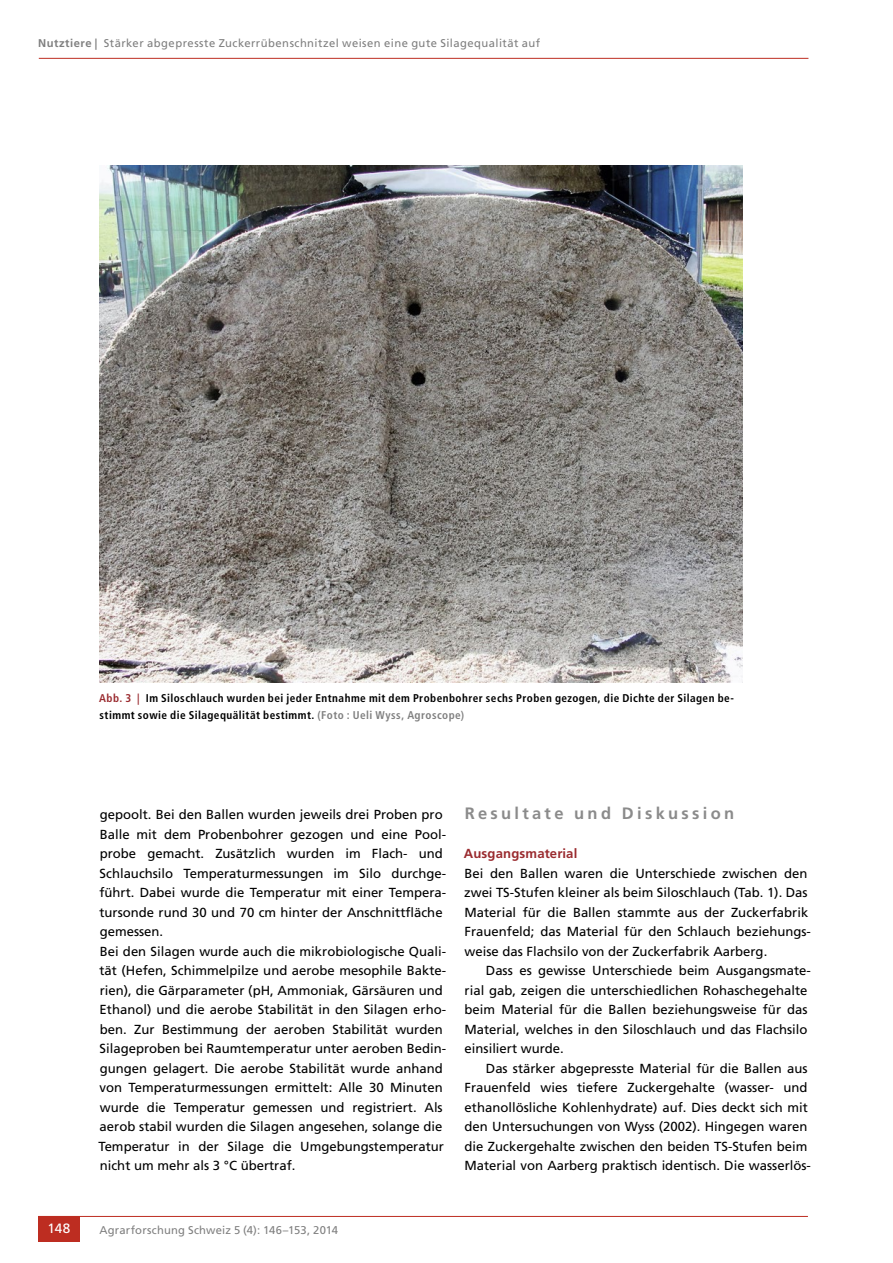
<style>
.page{position:relative;width:893px;height:1263px;background:#fff}
.page>*{position:absolute;margin:0;border:0;box-sizing:border-box;transform-origin:0 0}
.t1{font:700 16.5px "Frutiger LT Std";letter-spacing:.2em;color:#8b8b8b}
.t2{font:13.5px "Frutiger LT Std";color:#fff}
.t3{font:13.2px/19.5px "Frutiger LT Std";color:#000}
.t4{font:700 13.2px "Frutiger LT Std";letter-spacing:.01em;color:#9a2b2f}
.t5{font:700 condensed 11.25px/16.5px "Frutiger LT Std";letter-spacing:.04em;color:#000}
.t6{font:11.25px "Frutiger LT Std";letter-spacing:.04em;color:#808080}
.t7{font:11.25px "Frutiger LT Std";letter-spacing:.015em;color:#808080}
.s1{font-weight:700}
.s2{color:#9a2b2f}
.s3{color:#808080}
</style>
<div class="page">
<hr style="left:39px;top:58px;width:769px;height:1px;background:#bd2d21">
<hr style="left:38px;top:1216px;width:770px;height:1px;background:#bd2d21">
<div style="left:38px;top:1216px;width:42px;height:26px;background:#bd2d21"></div>
<img style="left:99px;top:165px;width:643px;height:517px">
<p class="t6" style="left:38px;top:36px;width:504px"><span class="s1">Nutztiere |</span> Stärker abgepresste Zuckerrübenschnitzel weisen eine gute Silagequalität auf</p>
<p class="t5" style="left:99px;top:690px;width:636px"><span class="s2">Abb. 3 |</span> Im Siloschlauch wurden bei jeder Entnahme mit dem Probenbohrer sechs Proben gezogen, die Dichte der Silagen be&shy;stimmt sowie die Silagequälität bestimmt. <span class="s3">(Foto : Ueli Wyss, Agroscope)</span></p>
<p class="t3" style="left:98px;top:805px;width:349px">gepoolt. Bei den Ballen wurden jeweils drei Proben pro Balle mit dem Probenbohrer gezogen und eine Pool&shy;probe gemacht. Zusätzlich wurden im Flach- und Schlauchsilo Temperaturmessungen im Silo durchge&shy;führt. Dabei wurde die Temperatur mit einer Tempera&shy;tursonde rund 30 und 70 cm hinter der Anschnittfläche gemessen.<br>Bei den Silagen wurde auch die mikrobiologische Quali&shy;tät (Hefen, Schimmelpilze und aerobe mesophile Bakte&shy;rien), die Gärparameter (pH, Ammoniak, Gärsäuren und Ethanol) und die aerobe Stabilität in den Silagen erho&shy;ben. Zur Bestimmung der aeroben Stabilität wurden Silageproben bei Raumtemperatur unter aeroben Bedin&shy;gungen gelagert. Die aerobe Stabilität wurde anhand von Temperaturmessungen ermittelt: Alle 30 Minuten wurde die Temperatur gemessen und registriert. Als aerob stabil wurden die Silagen angesehen, solange die Temperatur in der Silage die Umgebungstemperatur nicht um mehr als 3 °C übertraf.</p>
<p class="t1" style="left:465px;top:804px;width:271px">Resultate und Diskussion</p>
<p class="t4" style="left:464px;top:846px;width:115px">Ausgangsmaterial</p>
<p class="t3" style="left:464px;top:863px;width:348px">Bei den Ballen waren die Unterschiede zwischen den zwei TS-Stufen kleiner als beim Siloschlauch (Tab. 1). Das Material für die Ballen stammte aus der Zuckerfabrik Frauenfeld; das Material für den Schlauch beziehungs&shy;weise das Flachsilo von der Zuckerfabrik Aarberg.</p>
<p class="t3" style="left:464px;top:961px;width:348px;text-indent:21px">Dass es gewisse Unterschiede beim Ausgangsmate&shy;rial gab, zeigen die unterschiedlichen Rohaschegehalte beim Material für die Ballen beziehungsweise für das Material, welches in den Siloschlauch und das Flachsilo einsiliert wurde.</p>
<p class="t3" style="left:464px;top:1058px;width:348px;text-indent:21px">Das stärker abgepresste Material für die Ballen aus Frauenfeld wies tiefere Zuckergehalte (wasser- und ethanollösliche Kohlenhydrate) auf. Dies deckt sich mit den Untersuchungen von Wyss (2002). Hingegen waren die Zuckergehalte zwischen den beiden TS-Stufen beim Material von Aarberg praktisch identisch. Die wasserlös-</p>
<p class="t2" style="left:48px;top:1221px;width:24px">148</p>
<p class="t7" style="left:99px;top:1223px;width:240px">Agrarforschung Schweiz 5 (4): 146–153, 2014</p>
</div>
